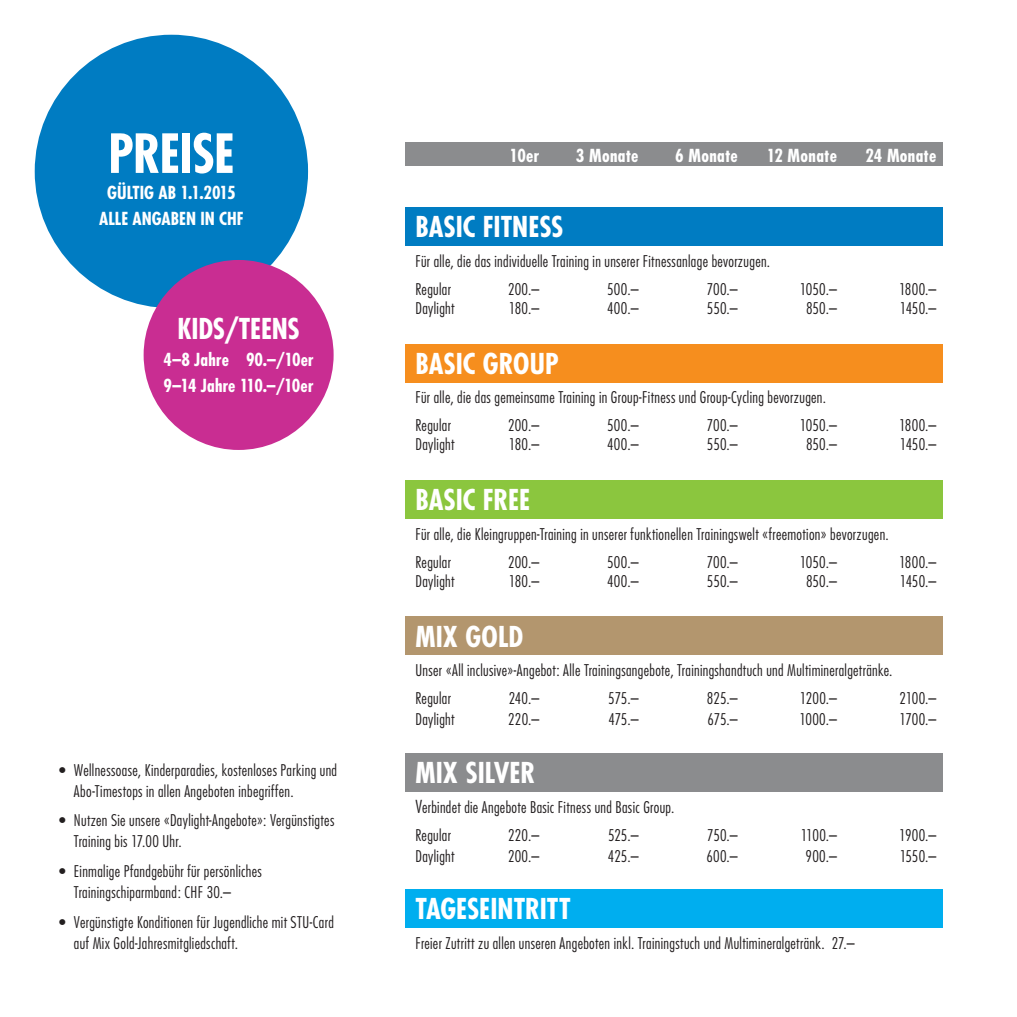
<style>
.page{position:relative;width:1017px;height:1017px;background:#fff}
.page>*{position:absolute;margin:0;border:0;box-sizing:border-box;transform-origin:0 0}
.t1{font:700 condensed 52.5px "Futura";letter-spacing:-.015em;color:#fff}
.t2{font:700 condensed 28px "Futura";color:#fff}
.t3{font:700 condensed 17.5px "Futura";letter-spacing:.005em;color:#fff}
.t4{font:300 condensed 15.75px/21px "Futura";letter-spacing:.02em;color:#231f20}
.s1{font-size:17.5px}
</style>
<div class="page">
<div style="left:406px;top:143px;width:537px;height:23px;background:#8b8c8e"></div>
<div style="left:35px;top:35px;width:273px;height:273px;background:#007cc2;border-radius:50%"></div>
<div style="left:406px;top:207px;width:537px;height:39px;background:#007cc2"></div>
<div style="left:406px;top:344px;width:537px;height:38px;background:#f68e1e"></div>
<div style="left:406px;top:480px;width:537px;height:39px;background:#8bc63e"></div>
<div style="left:406px;top:617px;width:537px;height:38px;background:#b3966e"></div>
<div style="left:406px;top:753px;width:537px;height:38px;background:#8b8c8e"></div>
<div style="left:406px;top:889px;width:537px;height:39px;background:#00aeef"></div>
<div style="left:144px;top:260px;width:190px;height:190px;background:#c92d92;border-radius:50%"></div>
<p class="t1" style="left:108px;top:121px;width:128px">PREISE</p>
<p class="t3" style="left:107px;top:182px;width:130px">GÜLTIG AB 1.1.2015</p>
<p class="t3" style="left:99px;top:208px;width:146px">ALLE ANGABEN IN CHF</p>
<p class="t2" style="left:415px;top:210px;width:150px">BASIC FITNESS</p>
<p class="t4" style="left:415px;top:251px;width:356px">Für alle, die das individuelle Training in unserer Fitnessanlage bevorzugen.</p>
<p class="t4" style="left:415px;top:279px;width:37px">Regular</p>
<p class="t4" style="left:508px;top:279px;width:33px">200.–</p>
<p class="t4" style="left:607px;top:279px;width:33px">500.–</p>
<p class="t4" style="left:707px;top:279px;width:33px">700.–</p>
<p class="t4" style="left:800px;top:279px;width:39px">1050.–</p>
<p class="t4" style="left:899px;top:279px;width:39px">1800.–</p>
<p class="t4" style="left:415px;top:298px;width:40px">Daylight</p>
<p class="t4" style="left:509px;top:298px;width:32px">180.–</p>
<p class="t4" style="left:607px;top:298px;width:33px">400.–</p>
<p class="t4" style="left:707px;top:298px;width:32px">550.–</p>
<p class="t4" style="left:806px;top:298px;width:32px">850.–</p>
<p class="t4" style="left:900px;top:298px;width:38px">1450.–</p>
<p class="t2" style="left:415px;top:346px;width:145px">BASIC GROUP</p>
<p class="t4" style="left:415px;top:387px;width:412px">Für alle, die das gemeinsame Training in Group-Fitness und Group-Cycling bevorzugen.</p>
<p class="t4" style="left:415px;top:415px;width:37px">Regular</p>
<p class="t4" style="left:508px;top:415px;width:33px">200.–</p>
<p class="t4" style="left:607px;top:415px;width:33px">500.–</p>
<p class="t4" style="left:707px;top:415px;width:33px">700.–</p>
<p class="t4" style="left:800px;top:415px;width:39px">1050.–</p>
<p class="t4" style="left:899px;top:415px;width:39px">1800.–</p>
<p class="t4" style="left:415px;top:434px;width:40px">Daylight</p>
<p class="t4" style="left:509px;top:434px;width:32px">180.–</p>
<p class="t4" style="left:607px;top:434px;width:33px">400.–</p>
<p class="t4" style="left:707px;top:434px;width:32px">550.–</p>
<p class="t4" style="left:806px;top:434px;width:32px">850.–</p>
<p class="t4" style="left:900px;top:434px;width:38px">1450.–</p>
<p class="t2" style="left:415px;top:482px;width:116px">BASIC FREE</p>
<p class="t4" style="left:415px;top:523px;width:475px">Für alle, die Kleingruppen-Training in unserer funktionellen Trainingswelt «freemotion» bevorzugen.</p>
<p class="t4" style="left:415px;top:551px;width:37px">Regular</p>
<p class="t4" style="left:508px;top:551px;width:33px">200.–</p>
<p class="t4" style="left:607px;top:551px;width:33px">500.–</p>
<p class="t4" style="left:707px;top:551px;width:33px">700.–</p>
<p class="t4" style="left:800px;top:551px;width:39px">1050.–</p>
<p class="t4" style="left:899px;top:551px;width:39px">1800.–</p>
<p class="t4" style="left:415px;top:570px;width:40px">Daylight</p>
<p class="t4" style="left:509px;top:570px;width:32px">180.–</p>
<p class="t4" style="left:607px;top:570px;width:33px">400.–</p>
<p class="t4" style="left:707px;top:570px;width:32px">550.–</p>
<p class="t4" style="left:806px;top:570px;width:32px">850.–</p>
<p class="t4" style="left:900px;top:570px;width:38px">1450.–</p>
<p class="t2" style="left:415px;top:619px;width:109px">MIX GOLD</p>
<p class="t4" style="left:415px;top:660px;width:479px">Unser «All inclusive»-Angebot: Alle Trainingsangebote, Trainingshandtuch und Multimineralgetränke.</p>
<p class="t4" style="left:415px;top:688px;width:37px">Regular</p>
<p class="t4" style="left:509px;top:688px;width:32px">240.–</p>
<p class="t4" style="left:608px;top:688px;width:32px">575.–</p>
<p class="t4" style="left:707px;top:688px;width:32px">825.–</p>
<p class="t4" style="left:800px;top:688px;width:39px">1200.–</p>
<p class="t4" style="left:899px;top:688px;width:38px">2100.–</p>
<p class="t4" style="left:415px;top:709px;width:40px">Daylight</p>
<p class="t4" style="left:508px;top:709px;width:33px">220.–</p>
<p class="t4" style="left:608px;top:709px;width:32px">475.–</p>
<p class="t4" style="left:708px;top:709px;width:32px">675.–</p>
<p class="t4" style="left:799px;top:709px;width:39px">1000.–</p>
<p class="t4" style="left:899px;top:709px;width:38px">1700.–</p>
<p class="t2" style="left:415px;top:755px;width:122px">MIX SILVER</p>
<p class="t4" style="left:415px;top:796px;width:260px"><span class="s1">V</span>erbindet die Angebote Basic Fitness und Basic Group.</p>
<p class="t4" style="left:415px;top:824px;width:37px">Regular</p>
<p class="t4" style="left:508px;top:824px;width:33px">220.–</p>
<p class="t4" style="left:608px;top:824px;width:32px">525.–</p>
<p class="t4" style="left:707px;top:824px;width:32px">750.–</p>
<p class="t4" style="left:801px;top:824px;width:38px">1100.–</p>
<p class="t4" style="left:899px;top:824px;width:39px">1900.–</p>
<p class="t4" style="left:415px;top:845px;width:40px">Daylight</p>
<p class="t4" style="left:508px;top:845px;width:33px">200.–</p>
<p class="t4" style="left:608px;top:845px;width:32px">425.–</p>
<p class="t4" style="left:706px;top:845px;width:33px">600.–</p>
<p class="t4" style="left:806px;top:845px;width:33px">900.–</p>
<p class="t4" style="left:900px;top:845px;width:38px">1550.–</p>
<p class="t3" style="left:509px;top:145px;width:31px">10er</p>
<p class="t3" style="left:576px;top:145px;width:64px">3 Monate</p>
<p class="t3" style="left:675px;top:145px;width:64px">6 Monate</p>
<p class="t3" style="left:767px;top:145px;width:72px">12 Monate</p>
<p class="t3" style="left:865px;top:145px;width:72px">24 Monate</p>
<p class="t2" style="left:177px;top:312px;width:124px">KIDS/TEENS</p>
<p class="t3" style="left:163px;top:348px;width:152px">4–8 Jahre 90.–/10er</p>
<p class="t3" style="left:164px;top:375px;width:151px">9–14 Jahre 110.–/10er</p>
<p class="t4" style="left:74px;top:759px;width:265px;text-indent:-15px">• Wellnessoase, Kinderparadies, kostenloses Parking und<br>Abo-Timestops in allen Angeboten inbegriffen.</p>
<p class="t4" style="left:74px;top:810px;width:262px;text-indent:-15px">• Nutzen Sie unsere «Daylight-Angebote»: Vergünstigtes<br>Training bis 17.00 Uhr.</p>
<p class="t4" style="left:74px;top:861px;width:189px;text-indent:-15px">• Einmalige Pfandgebühr für persönliches<br>Trainingschiparmband: CHF 30.–</p>
<p class="t4" style="left:74px;top:911px;width:261px;text-indent:-15px">• Vergünstigte Konditionen für Jugendliche mit STU-Card auf Mix Gold-Jahresmitgliedschaft.</p>
<p class="t2" style="left:415px;top:892px;width:157px">TAGESEINTRITT</p>
<p class="t4" style="left:415px;top:933px;width:441px">Freier Zutritt zu allen unseren Angeboten inkl. Trainingstuch und Multimineralgetränk. 27.–</p>
</div>
